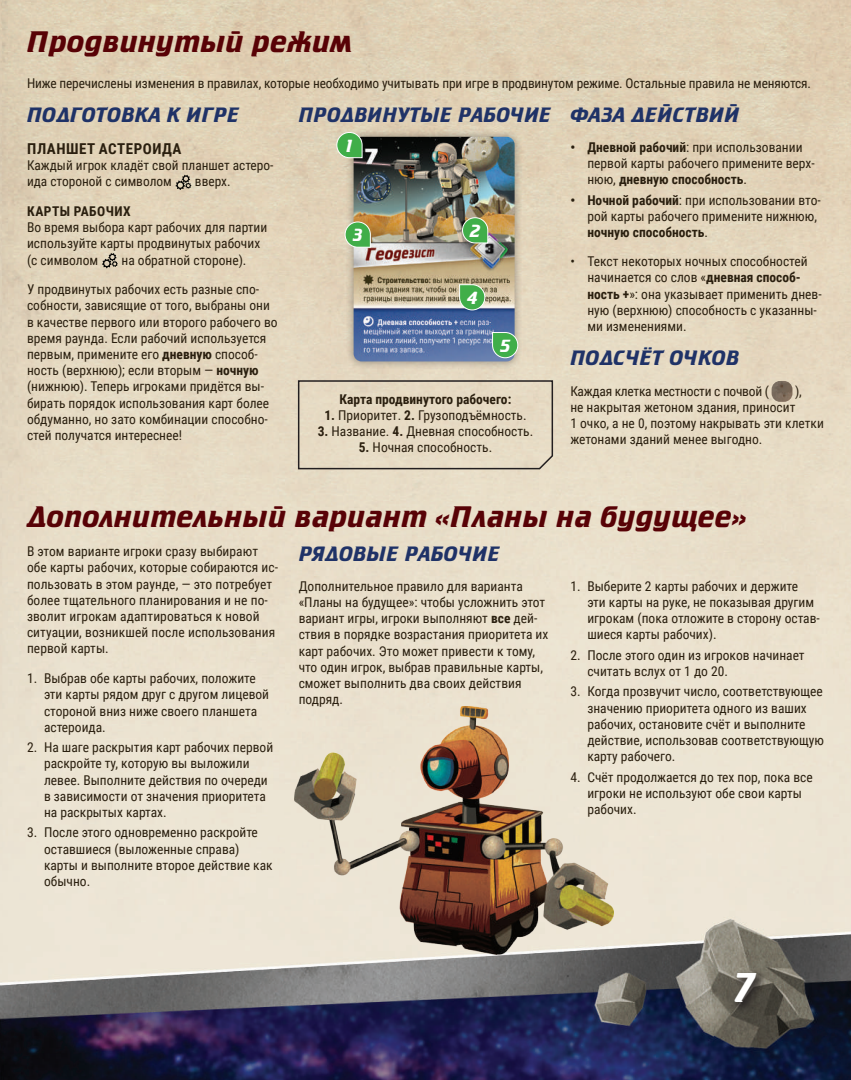
<style>
.page{position:relative;width:851px;height:1080px;background:#fff}
.page>*{position:absolute;margin:0;border:0;box-sizing:border-box;transform-origin:0 0}
.t1{font:42px "Cricket Bold C";color:#fff}
.t2{font:30px "Cricket Bold C";color:#580206}
.t3{font:21px "Cricket Bold C";color:#1f3267}
.t4{font:17.85px "Cricket Bold C";color:#fff}
.t5{font:700 15px "Roboto Condensed";letter-spacing:.035em;color:#2a1f0f}
.t6{font:13.5px/16.2px "Roboto Condensed";color:#2a1f0f}
.t7{font:13.5px "Roboto Condensed";letter-spacing:-.02em;color:#2a1f0f}
.t8{font:700 13.5px "Roboto Condensed";color:#2a1f0f}
.t9{font:700 13.5px "Roboto Condensed";letter-spacing:.035em;color:#2a1f0f}
.s1{font-weight:700}
</style>
<div class="page">
<img style="left:0;top:0;width:850px;height:1080px">
<svg style="left:175px;top:175px;width:16px;height:15px"></svg>
<svg style="left:102px;top:253px;width:16px;height:15px"></svg>
<svg style="left:297px;top:380px;width:256px;height:90px;background:#ddd2bc"></svg>
<div style="left:345px;top:129px;width:177px;height:240px;background:#231f20;opacity:.4"></div>
<img style="left:353px;top:137px;width:161px;height:224px">
<svg style="left:336px;top:132px;width:27px;height:27px"></svg>
<svg style="left:461px;top:217px;width:27px;height:27px"></svg>
<svg style="left:344px;top:221px;width:27px;height:27px"></svg>
<svg style="left:458px;top:284px;width:27px;height:27px"></svg>
<img style="left:771px;top:381px;width:21px;height:21px">
<svg style="left:491px;top:332px;width:27px;height:27px"></svg>
<img style="left:294px;top:707px;width:319px;height:248px">
<div style="left:730px;top:969px;width:38px;height:45px;background:#231f20;opacity:.75"></div>
<h2 class="t2" style="left:27px;top:26px;width:327px">Продвинутый режим</h2>
<p class="t6" style="left:27px;top:74px;width:785px">Ниже перечислены изменения в правилах, которые необходимо учитывать при игре в продвинутом режиме. Остальные правила не меняются.</p>
<h3 class="t3" style="left:27px;top:104px;width:214px">ПОДГОТОВКА К ИГРЕ</h3>
<p class="t5" style="left:27px;top:138px;width:156px">ПЛАНШЕТ АСТЕРОИДА</p>
<p class="t6" style="left:27px;top:157px;width:247px">Каждый игрок кладёт свой планшет астеро&shy;ида стороной с символом</p>
<h3 class="t3" style="left:570px;top:104px;width:171px">ФАЗА ДЕЙСТВИЙ</h3>
<p class="t6" style="left:587px;top:139px;width:229px;text-indent:-17px"><span class="s1">• Дневной рабочий</span>: при использовании первой карты рабочего примените верх&shy;нюю, <span class="s1">дневную способность</span>.</p>
<p class="t6" style="left:587px;top:191px;width:235px;text-indent:-17px"><span class="s1">• Ночной рабочий</span>: при использовании вто&shy;рой карты рабочего примените нижнюю, <span class="s1">ночную способность</span>.</p>
<p class="t6" style="left:587px;top:253px;width:236px;text-indent:-17px">• Текст некоторых ночных способностей начинается со слов «<span class="s1">дневная способ&shy;ность +</span>»: она указывает применить днев&shy;ную (верхнюю) способность с указанны&shy;ми изменениями.</p>
<h3 class="t3" style="left:570px;top:347px;width:171px">ПОДСЧЁТ ОЧКОВ</h3>
<p class="t7" style="left:570px;top:382px;width:200px">Каждая клетка местности с почвой (</p>
<h3 class="t3" style="left:298px;top:104px;width:254px">ПРОДВИНУТЫЕ РАБОЧИЕ</h3>
<h3 class="t4" style="left:343px;top:137px;width:13px">1</h3>
<p class="t6" style="left:195px;top:173px;width:37px">вверх.</p>
<p class="t9" style="left:27px;top:202px;width:105px">КАРТЫ РАБОЧИХ</p>
<p class="t6" style="left:27px;top:219px;width:242px">Во время выбора карт рабочих для партии используйте карты продвинутых рабочих (с символом</p>
<h3 class="t4" style="left:352px;top:226px;width:13px">3</h3>
<h3 class="t4" style="left:469px;top:222px;width:13px">2</h3>
<p class="t6" style="left:27px;top:244px;width:234px;line-height:29.7px;text-indent:94px">на обратной стороне).<br>У продвинутых рабочих есть разные спо-</p>
<p class="t6" style="left:27px;top:297px;width:252px">собности, зависящие от того, выбраны они в качестве первого или второго рабочего во время раунда. Если рабочий используется первым, примените его <span class="s1">дневную</span> способ&shy;ность (верхнюю); если вторым — <span class="s1">ночную </span>(нижнюю). Теперь игроками придётся вы&shy;бирать порядок использования карт более обдуманно, но зато комбинации способно&shy;стей получатся интереснее!</p>
<h3 class="t4" style="left:466px;top:289px;width:13px">4</h3>
<h3 class="t4" style="left:499px;top:337px;width:13px">5</h3>
<p class="t6" style="left:570px;top:382px;width:255px;text-indent:225px">),<br>не накрытая жетоном здания, приносит<br>1 очко, а не 0, поэтому накрывать эти клетки жетонами зданий менее выгодно.</p>
<p class="t8" style="left:339px;top:390px;width:173px">Карта продвинутого рабочего:</p>
<p class="t6" style="left:324px;top:407px;width:204px"><span class="s1">1.</span> Приоритет. <span class="s1">2.</span> Грузоподъёмность.</p>
<p class="t6" style="left:318px;top:423px;width:217px"><span class="s1">3.</span> Название. <span class="s1">4.</span> Дневная способность.</p>
<p class="t6" style="left:359px;top:439px;width:135px"><span class="s1">5.</span> Ночная способность.</p>
<h2 class="t2" style="left:27px;top:501px;width:721px">Дополнительный вариант «Планы на будущее»</h2>
<p class="t6" style="left:27px;top:543px;width:252px">В этом варианте игроки сразу выбирают обе карты рабочих, которые собираются ис&shy;пользовать в этом раунде, — это потребует более тщательного планирования и не по&shy;зволит игрокам адаптироваться к новой ситуации, возникшей после использования первой карты.</p>
<p class="t6" style="left:44px;top:670px;width:226px;text-indent:-17px">1. Выбрав обе карты рабочих, положите эти карты рядом друг с другом лицевой стороной вниз ниже своего планшета астероида.</p>
<p class="t6" style="left:44px;top:739px;width:231px;text-indent:-17px">2. На шаге раскрытия карт рабочих первой раскройте ту, которую вы выложили левее. Выполните действия по очереди в зависимости от значения приоритета на раскрытых картах.</p>
<p class="t6" style="left:44px;top:824px;width:230px;text-indent:-17px">3. После этого одновременно раскройте оставшиеся (выложенные справа) карты и выполните второе действие как обычно.</p>
<h3 class="t3" style="left:298px;top:543px;width:203px">РЯДОВЫЕ РАБОЧИЕ</h3>
<p class="t6" style="left:298px;top:577px;width:251px">Дополнительное правило для варианта «Планы на будущее»: чтобы усложнить этот вариант игры, игроки выполняют <span class="s1">все</span> дей&shy;ствия в порядке возрастания приоритета их карт рабочих. Это может привести к тому, что один игрок, выбрав правильные карты, сможет выполнить два своих действия подряд.</p>
<p class="t6" style="left:587px;top:577px;width:234px;text-indent:-17px">1. Выберите 2 карты рабочих и держите эти карты на руке, не показывая другим игрокам (пока отложите в сторону остав&shy;шиеся карты рабочих).</p>
<p class="t6" style="left:587px;top:646px;width:219px;text-indent:-17px">2. После этого один из игроков начинает считать вслух от 1 до 20.</p>
<p class="t6" style="left:587px;top:683px;width:238px;text-indent:-17px">3. Когда прозвучит число, соответствующее значению приоритета одного из ваших рабочих, остановите счёт и выполните действие, использовав соответствующую карту рабочего.</p>
<p class="t6" style="left:587px;top:768px;width:227px;text-indent:-17px">4. Счёт продолжается до тех пор, пока все игроки не используют обе свои карты рабочих.</p>
<h1 class="t1" style="left:731px;top:966px;width:29px">7</h1>
</div>
